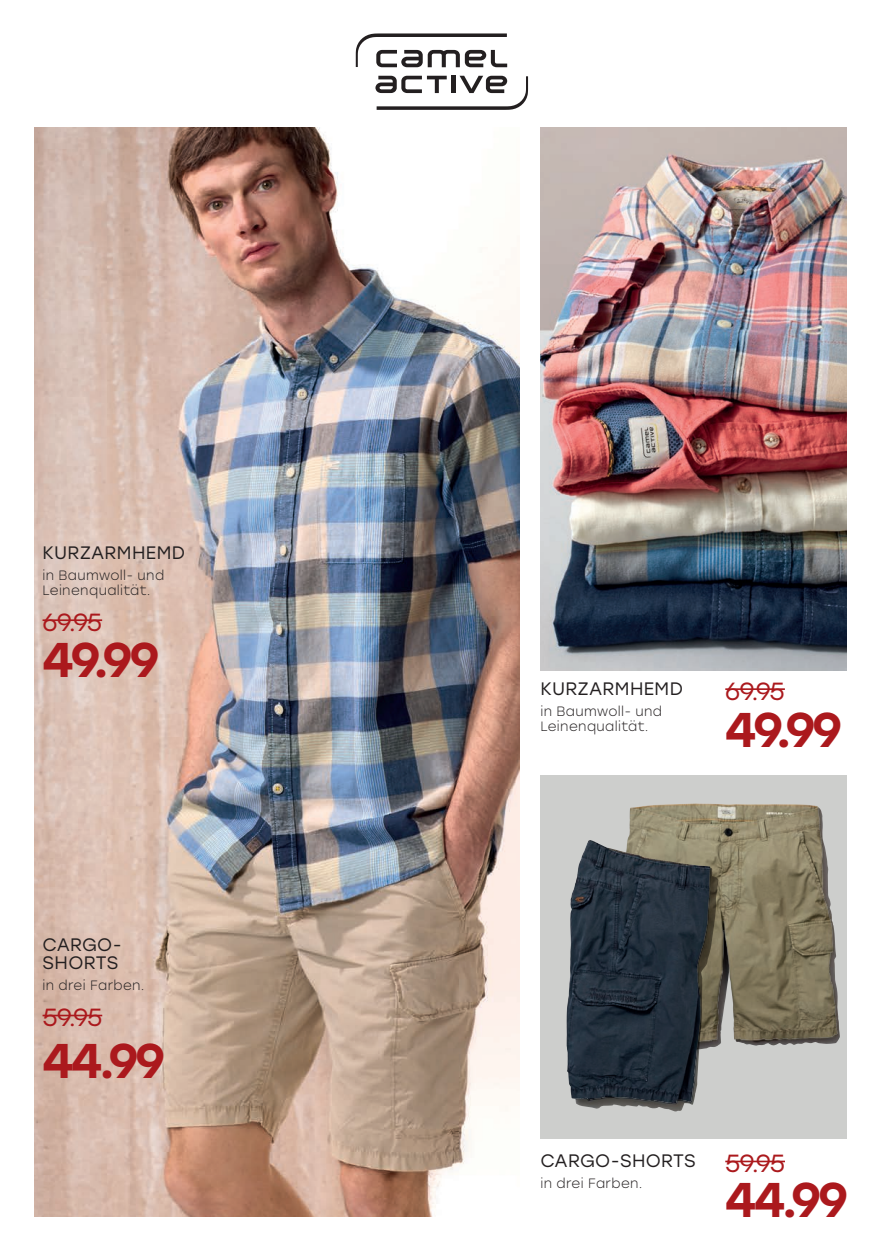
<style>
.page{position:relative;width:881px;height:1251px;background:#fff}
.page>*{position:absolute;margin:0;border:0;box-sizing:border-box;transform-origin:0 0}
.t1{font:500 48.6px "Stolzl";letter-spacing:-.07em;color:#ab191d}
.t2{font:24.75px "Stolzl";letter-spacing:-.045em;color:#ab191d}
.t3{font:18px/18px "Stolzl";letter-spacing:.015em;color:#231f20}
.t4{font:300 13.5px/15px "Stolzl";letter-spacing:.025em;color:#231f20}
</style>
<div class="page">
<svg style="left:540px;top:775px;width:306px;height:363px;fill:#cdcecc"></svg>
<img style="left:616px;top:803px;width:76px;height:178px">
<img style="left:745px;top:810px;width:92px;height:229px">
<img style="left:540px;top:128px;width:306px;height:542px">
<img style="left:34px;top:128px;width:485px;height:1088px">
<img style="left:626px;top:869px;width:83px;height:233px">
<img style="left:566px;top:840px;width:23px;height:258px">
<svg style="left:355px;top:33px;width:152px;height:34px"></svg>
<svg style="left:375px;top:76px;width:153px;height:34px"></svg>
<hr style="left:725px;top:1160px;width:59px;height:1px;background:#ab191d">
<hr style="left:725px;top:688px;width:59px;height:1px;background:#ab191d">
<hr style="left:43px;top:619px;width:59px;height:2px;background:#ab191d">
<hr style="left:43px;top:1014px;width:59px;height:2px;background:#ab191d">
<h3 class="t3" style="left:43px;top:542px;width:144px">KURZARMHEMD</h3>
<p class="t4" style="left:43px;top:567px;width:123px">in Baumwoll- und<br>Leinenqualität.</p>
<h2 class="t2" style="left:43px;top:605px;width:61px">69.95</h2>
<h1 class="t1" style="left:43px;top:625px;width:118px">49.99</h1>
<h3 class="t3" style="left:43px;top:934px;width:81px">CARGO-<br>SHORTS</h3>
<p class="t4" style="left:43px;top:977px;width:104px">in drei Farben.</p>
<h2 class="t2" style="left:43px;top:1000px;width:61px">59.95</h2>
<h1 class="t1" style="left:43px;top:1025px;width:124px">44.99</h1>
<h3 class="t3" style="left:540px;top:678px;width:144px">KURZARMHEMD</h3>
<p class="t4" style="left:540px;top:703px;width:123px">in Baumwoll- und<br>Leinenqualität.</p>
<h2 class="t2" style="left:725px;top:674px;width:61px">69.95</h2>
<h1 class="t1" style="left:725px;top:694px;width:118px">49.99</h1>
<h3 class="t3" style="left:540px;top:1150px;width:157px">CARGO-SHORTS</h3>
<p class="t4" style="left:540px;top:1175px;width:104px">in drei Farben.</p>
<h2 class="t2" style="left:725px;top:1145px;width:61px">59.95</h2>
<h1 class="t1" style="left:725px;top:1165px;width:124px">44.99</h1>
</div>
